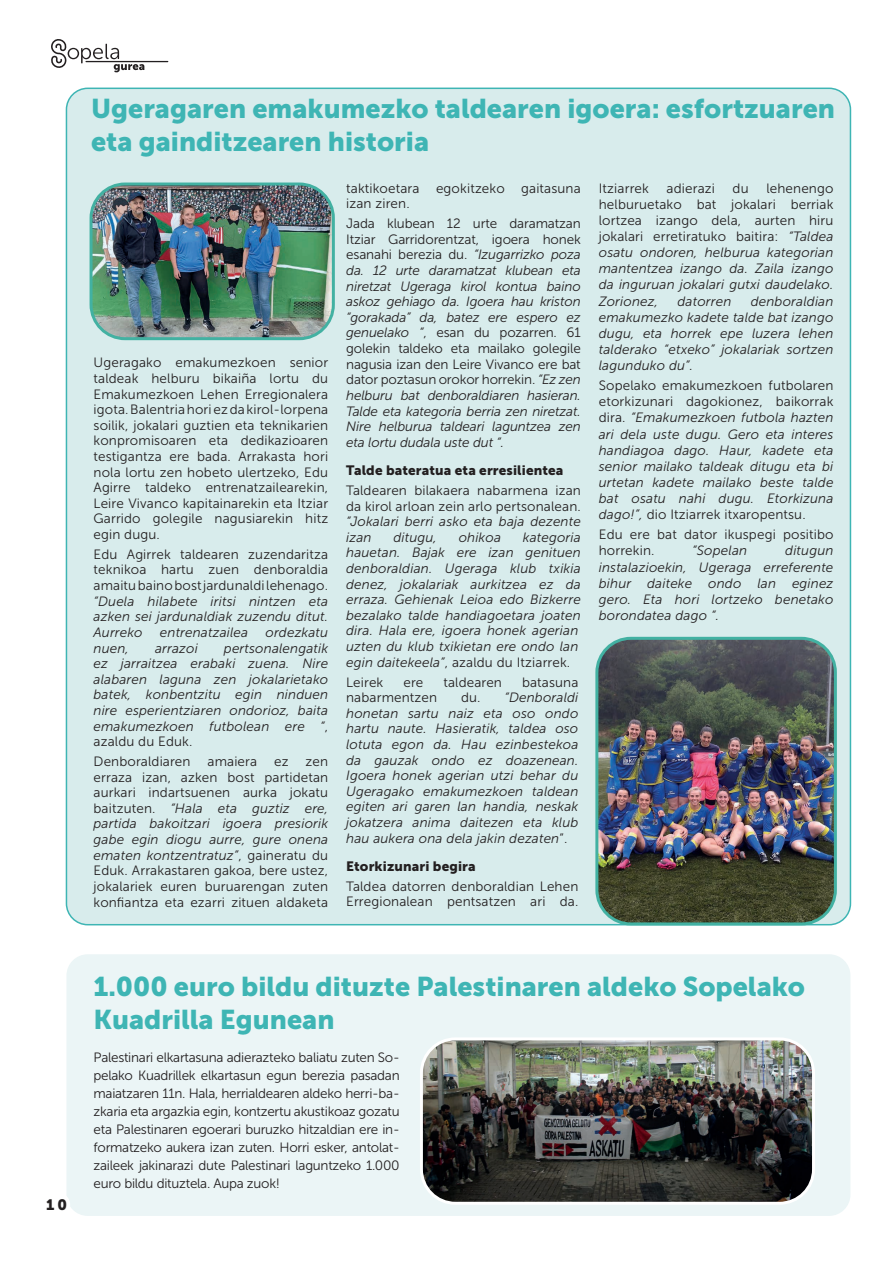
<style>
.page{position:relative;width:893px;height:1263px;background:#fff}
.page>*{position:absolute;margin:0;border:0;box-sizing:border-box;transform-origin:0 0}
.t1{font:27px/32.4px "Museo Sans 900";color:#3eb5b4}
.t2{font:15px "Museo Sans 900";color:#231f20}
.t3{font:italic 13.5px/15.6px "Museo Sans 300";letter-spacing:.01em;color:#231f20;text-align:justify}
.t4{font:13.5px/15.6px "Museo Sans 300";letter-spacing:.01em;color:#231f20;text-align:justify}
.t5{font:13.5px "Museo Sans 900";letter-spacing:.01em;color:#231f20}
.s1{font-style:normal}
.s2{font-style:italic}
</style>
<div class="page">
<div style="left:66px;top:954px;width:784px;height:262px;background:#ebf5f6;border-radius:21px"></div>
<div style="left:66px;top:88px;width:784px;height:837px;background:#d8ecec;border-radius:21px"></div>
<img style="left:91px;top:186px;width:240px;height:153px">
<div style="left:90px;top:182px;width:245px;height:158px;border:3px solid #42b1a2;border-radius:34px"></div>
<img style="left:599px;top:641px;width:236px;height:283px">
<div style="left:595px;top:637px;width:242px;height:288px;border:3px solid #42b1a2;border-radius:34px"></div>
<img style="left:424px;top:1041px;width:387px;height:160px">
<div style="left:420px;top:1037px;width:395px;height:168px;border:3px solid #fff;border-radius:34px"></div>
<div style="left:43px;top:1192px;width:27px;height:25px;background:#fff;border-radius:50%"></div>
<svg style="left:51px;top:39px;width:93px;height:33px"></svg>
<hr style="left:86px;top:61px;width:82px;height:1px;background:#231f20">
<h1 class="t1" style="left:91px;top:93px;width:745px">Ugeragaren emakumezko taldearen igoera: esfortzuaren eta gainditzearen historia</h1>
<p class="t4" style="left:94px;top:355px;width:236px">Ugeragako emakumezkoen senior taldeak helburu bikaiña lortu du Emakumezkoen Lehen Erregionalera igota. Balentria hori ez da kirol-lorpena soilik, jokalari guztien eta teknikarien konpromisoaren eta dedikazioaren testigantza ere bada. Arrakasta hori nola lortu zen hobeto ulertzeko, Edu Agirre taldeko entrenatzailearekin, Leire Vivanco kapitainarekin eta Itziar Garrido golegile nagusiarekin hitz egin dugu.</p>
<p class="t4" style="left:94px;top:546px;width:236px">Edu Agirrek taldearen zuzendaritza teknikoa hartu zuen denboraldia amaitu baino bost jardunaldi lehenago.</p>
<p class="t3" style="left:94px;top:593px;width:236px">“Duela hilabete iritsi nintzen eta azken sei jardunaldiak zuzendu ditut.<br>Aurreko</p>
<p class="t3" style="left:160px;top:625px;width:90px">entrenatzailea</p>
<p class="t3" style="left:265px;top:625px;width:64px">ordezkatu</p>
<p class="t3" style="left:94px;top:640px;width:236px;text-indent:130px">pertsonalengatik ez jarraitzea erabaki zuena. Nire alabaren laguna zen jokalarietako batek, konbentzitu egin ninduen nire esperientziaren ondorioz, baita emakumezkoen futbolean ere “<span class="s1">, azaldu du Eduk.</span></p>
<p class="t4" style="left:94px;top:754px;width:99px">Denboraldiaren</p>
<p class="t4" style="left:208px;top:754px;width:51px">amaiera</p>
<p class="t4" style="left:274px;top:754px;width:16px">ez</p>
<p class="t3" style="left:94px;top:640px;width:37px">nuen,</p>
<p class="t3" style="left:155px;top:640px;width:44px">arrazoi</p>
<p class="t4" style="left:94px;top:754px;width:236px;text-indent:212px">zen erraza izan, azken bost partidetan aurkari indartsuenen aurka jokatu baitzuten. <span class="s2">“Hala eta guztiz ere, partida bakoitzari igoera presiorik gabe egin diogu aurre, gure onena ematen kontzentratuz”</span>, gaineratu du Eduk. Arrakastaren gakoa, bere ustez, jokalariek euren buruarengan zuten konfiantza eta ezarri zituen aldaketa</p>
<p class="t4" style="left:346px;top:180px;width:236px">taktikoetara egokitzeko gaitasuna izan ziren.</p>
<p class="t3" style="left:346px;top:216px;width:236px"><span class="s1">Jada klubean 12 urte daramatzan Itziar Garridorentzat, igoera honek esanahi berezia du.</span> “Izugarrizko poza da. 12 urte daramatzat klubean eta niretzat Ugeraga kirol kontua baino askoz gehiago da. Igoera hau kriston “gorakada” da, batez ere espero ez genuelako “<span class="s1">, esan du pozarren. 61 golekin taldeko eta mailako golegile nagusia izan den Leire Vivanco ere bat dator poztasun orokor horrekin.</span> “Ez zen helburu bat denboraldiaren hasieran.<br>Talde eta kategoria berria zen niretzat.<br>Nire helburua taldeari laguntzea zen eta lortu dudala uste dut “.</p>
<p class="t5" style="left:346px;top:463px;width:219px">Talde bateratua eta erresilientea</p>
<p class="t4" style="left:346px;top:483px;width:236px">Taldearen bilakaera nabarmena izan da kirol arloan zein arlo pertsonalean.</p>
<p class="t3" style="left:346px;top:514px;width:236px">“Jokalari berri asko eta baja dezente izan</p>
<p class="t3" style="left:346px;top:529px;width:236px;text-align:left;text-indent:177px">kategoria hauetan. Bajak ere izan genituen denboraldian. Ugeraga klub txikia denez, jokalariak aurkitzea ez da erraza. Gehienak Leioa edo Bizkerre bezalako talde handiagoetara joaten dira. Hala ere, igoera honek agerian uzten du klub txikietan ere ondo lan egin daitekeela”<span class="s1">, azaldu du Itziarrek.</span></p>
<p class="t4" style="left:346px;top:674px;width:39px">Leirek</p>
<p class="t4" style="left:403px;top:674px;width:21px">ere</p>
<p class="t4" style="left:443px;top:674px;width:60px">taldearen</p>
<p class="t4" style="left:522px;top:674px;width:58px">batasuna</p>
<p class="t4" style="left:346px;top:690px;width:92px">nabarmentzen</p>
<p class="t3" style="left:393px;top:529px;width:45px">ditugu,</p>
<p class="t3" style="left:459px;top:529px;width:44px">ohikoa</p>
<p class="t3" style="left:346px;top:690px;width:234px;text-indent:115px"><span class="s1">du.</span> “Denboraldi honetan sartu naiz eta oso ondo hartu naute. Hasieratik, taldea oso lotuta egon da. Hau ezinbestekoa da gauzak ondo ez doazenean.<br>Igoera honek agerian utzi behar du Ugeragako emakumezkoen taldean egiten ari garen lan handia, neskak jokatzera anima daitezen eta klub hau aukera ona dela jakin dezaten<span class="s1">”.</span></p>
<p class="t5" style="left:346px;top:858px;width:131px">Etorkizunari begira</p>
<p class="t4" style="left:346px;top:878px;width:234px">Taldea datorren denboraldian Lehen<br>Erregionalean pentsatzen ari da.</p>
<p class="t3" style="left:599px;top:180px;width:236px;line-height:16px;text-indent:168px"><span class="s1">lehenengo helburuetako bat jokalari berriak lortzea izango dela, aurten hiru jokalari erretiratuko baitira:</span> “Taldea osatu ondoren, helburua kategorian mantentzea izango da. Zaila izango da inguruan jokalari gutxi daudelako.<br>Zorionez,</p>
<p class="t4" style="left:599px;top:181px;width:52px">Itziarrek</p>
<p class="t4" style="left:667px;top:181px;width:50px">adierazi</p>
<p class="t4" style="left:733px;top:181px;width:18px">du</p>
<p class="t3" style="left:599px;top:293px;width:236px;line-height:16px;text-indent:152px">denboraldian emakumezko kadete talde bat izango dugu, eta horrek epe luzera lehen talderako “etxeko” jokalariak sortzen lagunduko du”.</p>
<p class="t3" style="left:599px;top:378px;width:236px;line-height:16px"><span class="s1">Sopelako emakumezkoen futbolaren etorkizunari dagokionez, baikorrak dira.</span> “Emakumezkoen futbola hazten ari dela uste dugu. Gero eta interes handiagoa dago. Haur, kadete eta senior mailako taldeak ditugu eta bi urtetan kadete mailako beste talde bat osatu nahi dugu. Etorkizuna dago!”, <span class="s1">dio Itziarrek itxaropentsu.</span></p>
<p class="t4" style="left:599px;top:527px;width:236px;line-height:16px">Edu ere bat dator ikuspegi positibo horrekin.</p>
<p class="t3" style="left:677px;top:293px;width:55px">datorren</p>
<p class="t3" style="left:692px;top:543px;width:56px">“Sopelan</p>
<p class="t3" style="left:599px;top:543px;width:236px;line-height:16px;text-indent:186px">ditugun instalazioekin, Ugeraga erreferente bihur daiteke ondo lan eginez gero. Eta hori lortzeko benetako borondatea dago “.</p>
<p class="t2" style="left:46px;top:1196px;width:22px">10</p>
<h1 class="t1" style="left:94px;top:971px;width:713px">1.000 euro bildu dituzte Palestinaren aldeko Sopelako<br>Kuadrilla Egunean</h1>
<p class="t4" style="left:94px;top:1048px;width:308px;line-height:18px">Palestinari elkartasuna adierazteko baliatu zuten So&shy;pelako Kuadrillek elkartasun egun berezia pasadan maiatzaren 11n. Hala, herrialdearen aldeko herri-ba&shy;zkaria eta argazkia egin, kontzertu akustikoaz gozatu eta Palestinaren egoerari buruzko hitzaldian ere in&shy;formatzeko aukera izan zuten. Horri esker, antolat&shy;zaileek jakinarazi dute Palestinari laguntzeko 1.000 euro bildu dituztela. Aupa zuok!</p>
</div>
